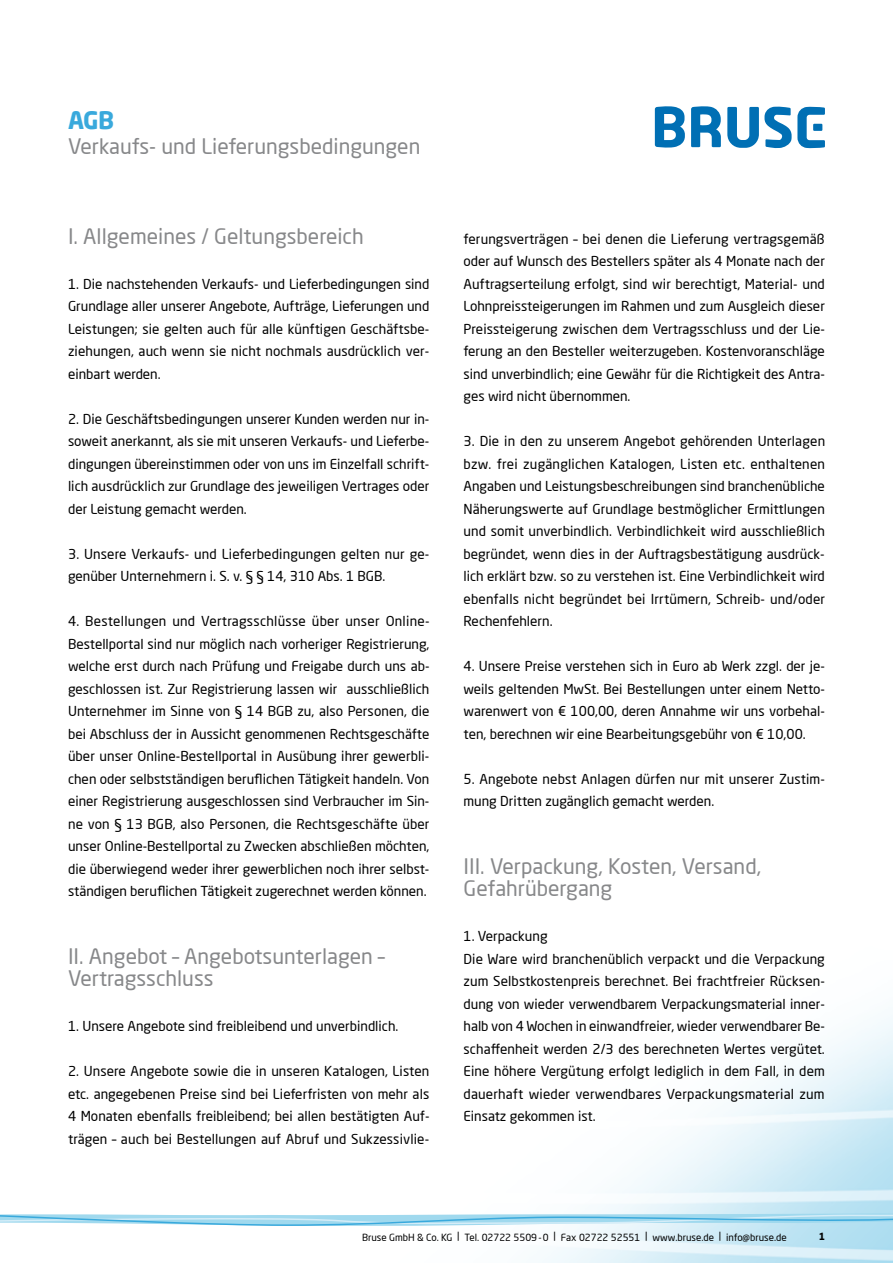
<style>
.page{position:relative;width:893px;height:1263px;background:#fff}
.page>*{position:absolute;margin:0;border:0;box-sizing:border-box;transform-origin:0 0}
.t1{font:700 24px "Neo Sans Pro";color:#39a9dc}
.t2{font:21px/22.5px "Neo Sans Pro";color:#87888a}
.t3{font:13.5px/22.5px "Neo Sans Pro";color:#000;text-align:justify}
.t4{font:9.75px "Neo Sans Pro";color:#000}
.t5{font:700 9.75px "Neo Sans Pro";color:#000}
</style>
<div class="page">
<svg style="left:0;top:1207px;width:893px;height:31px"></svg>
<svg style="left:691px;top:106px;width:30px;height:41px"></svg>
<svg style="left:655px;top:106px;width:30px;height:42px"></svg>
<svg style="left:727px;top:107px;width:98px;height:41px"></svg>
<h1 class="t1" style="left:68px;top:105px;width:48px">AGB</h1>
<h2 class="t2" style="left:68px;top:135px;width:354px">Verkaufs- und Lieferungsbedingungen</h2>
<h2 class="t2" style="left:68px;top:225px;width:297px">I. Allgemeines / Geltungsbereich</h2>
<p class="t3" style="left:68px;top:272px;width:363px">1. Die nachstehenden Verkaufs- und Lieferbedingungen sind Grundlage aller unserer Angebote, Aufträge, Lieferungen und Leistungen; sie gelten auch für alle künftigen Geschäftsbe&shy;ziehungen, auch wenn sie nicht nochmals ausdrücklich ver&shy;einbart werden.</p>
<p class="t3" style="left:68px;top:407px;width:363px">2. Die Geschäftsbedingungen unserer Kunden werden nur in&shy;soweit anerkannt, als sie mit unseren Verkaufs- und Lieferbe&shy;dingungen übereinstimmen oder von uns im Einzelfall schrift&shy;lich ausdrücklich zur Grundlage des jeweiligen Vertrages oder der Leistung gemacht werden.</p>
<p class="t3" style="left:68px;top:542px;width:363px">3. Unsere Verkaufs- und Lieferbedingungen gelten nur ge&shy;genüber Unternehmern i. S. v. § § 14, 310 Abs. 1 BGB.</p>
<p class="t3" style="left:68px;top:610px;width:363px">4. Bestellungen und Vertragsschlüsse über unser Online-Bestellportal sind nur möglich nach vorheriger Registrierung, welche erst durch nach Prüfung und Freigabe durch uns ab&shy;geschlossen ist. Zur Registrierung lassen wir ausschließlich Unternehmer im Sinne von § 14 BGB zu, also Personen, die bei Abschluss der in Aussicht genommenen Rechtsgeschäfte über unser Online-Bestellportal in Ausübung ihrer gewerbli&shy;chen oder selbstständigen beruflichen Tätigkeit handeln. Von einer Registrierung ausgeschlossen sind Verbraucher im Sin&shy;ne von § 13 BGB, also Personen, die Rechtsgeschäfte über unser Online-Bestellportal zu Zwecken abschließen möchten, die überwiegend weder ihrer gewerblichen noch ihrer selbst&shy;ständigen beruflichen Tätigkeit zugerechnet werden können.</p>
<h2 class="t2" style="left:68px;top:945px;width:318px">II. Angebot – Angebotsunterlagen –<br>Vertragsschluss</h2>
<p class="t3" style="left:68px;top:1015px;width:332px">1. Unsere Angebote sind freibleibend und unverbindlich.</p>
<p class="t3" style="left:68px;top:1060px;width:363px">2. Unsere Angebote sowie die in unseren Katalogen, Listen etc. angegebenen Preise sind bei Lieferfristen von mehr als 4 Monaten ebenfalls freibleibend; bei allen bestätigten Auf&shy;trägen – auch bei Bestellungen auf Abruf und Sukzessivlie-</p>
<p class="t3" style="left:463px;top:227px;width:363px">ferungsverträgen – bei denen die Lieferung vertragsgemäß oder auf Wunsch des Bestellers später als 4 Monate nach der Auftragserteilung erfolgt, sind wir berechtigt, Material- und Lohnpreissteigerungen im Rahmen und zum Ausgleich dieser Preissteigerung zwischen dem Vertragsschluss und der Lie&shy;ferung an den Besteller weiterzugeben. Kostenvoranschläge sind unverbindlich; eine Gewähr für die Richtigkeit des Antra&shy;ges wird nicht übernommen.</p>
<p class="t3" style="left:463px;top:430px;width:363px">3. Die in den zu unserem Angebot gehörenden Unterlagen bzw. frei zugänglichen Katalogen, Listen etc. enthaltenen Angaben und Leistungsbeschreibungen sind branchenübliche Näherungswerte auf Grundlage bestmöglicher Ermittlungen und somit unverbindlich. Verbindlichkeit wird ausschließlich begründet, wenn dies in der Auftragsbestätigung ausdrück&shy;lich erklärt bzw. so zu verstehen ist. Eine Verbindlichkeit wird ebenfalls nicht begründet bei Irrtümern, Schreib- und/oder Rechenfehlern.</p>
<p class="t3" style="left:463px;top:655px;width:363px">4. Unsere Preise verstehen sich in Euro ab Werk zzgl. der je&shy;weils geltenden MwSt. Bei Bestellungen unter einem Netto&shy;warenwert von € 100,00, deren Annahme wir uns vorbehal&shy;ten, berechnen wir eine Bearbeitungsgebühr von € 10,00.</p>
<p class="t3" style="left:463px;top:767px;width:363px">5. Angebote nebst Anlagen dürfen nur mit unserer Zustim&shy;mung Dritten zugänglich gemacht werden.</p>
<h2 class="t2" style="left:463px;top:855px;width:299px">III. Verpackung, Kosten, Versand,<br>Gefahrübergang</h2>
<p class="t3" style="left:463px;top:925px;width:363px;text-align:left">1. Verpackung<br>Die Ware wird branchenüblich verpackt und die Verpackung zum Selbstkostenpreis berechnet. Bei frachtfreier Rücksen&shy;dung von wieder verwendbarem Verpackungsmaterial inner&shy;halb von 4 Wochen in einwandfreier, wieder verwendbarer Be&shy;schaffenheit werden 2/3 des berechneten Wertes vergütet.<br>Eine höhere Vergütung erfolgt lediglich in dem Fall, in dem dauerhaft wieder verwendbares Verpackungsmaterial zum Einsatz gekommen ist.</p>
<p class="t4" style="left:362px;top:1231px;width:426px">Bruse GmbH &amp; Co. KG | Tel. 02722 5509-0 | Fax 02722 52551 | www.bruse.de | info@bruse.de</p>
<p class="t5" style="left:819px;top:1230px;width:8px">1</p>
</div>
